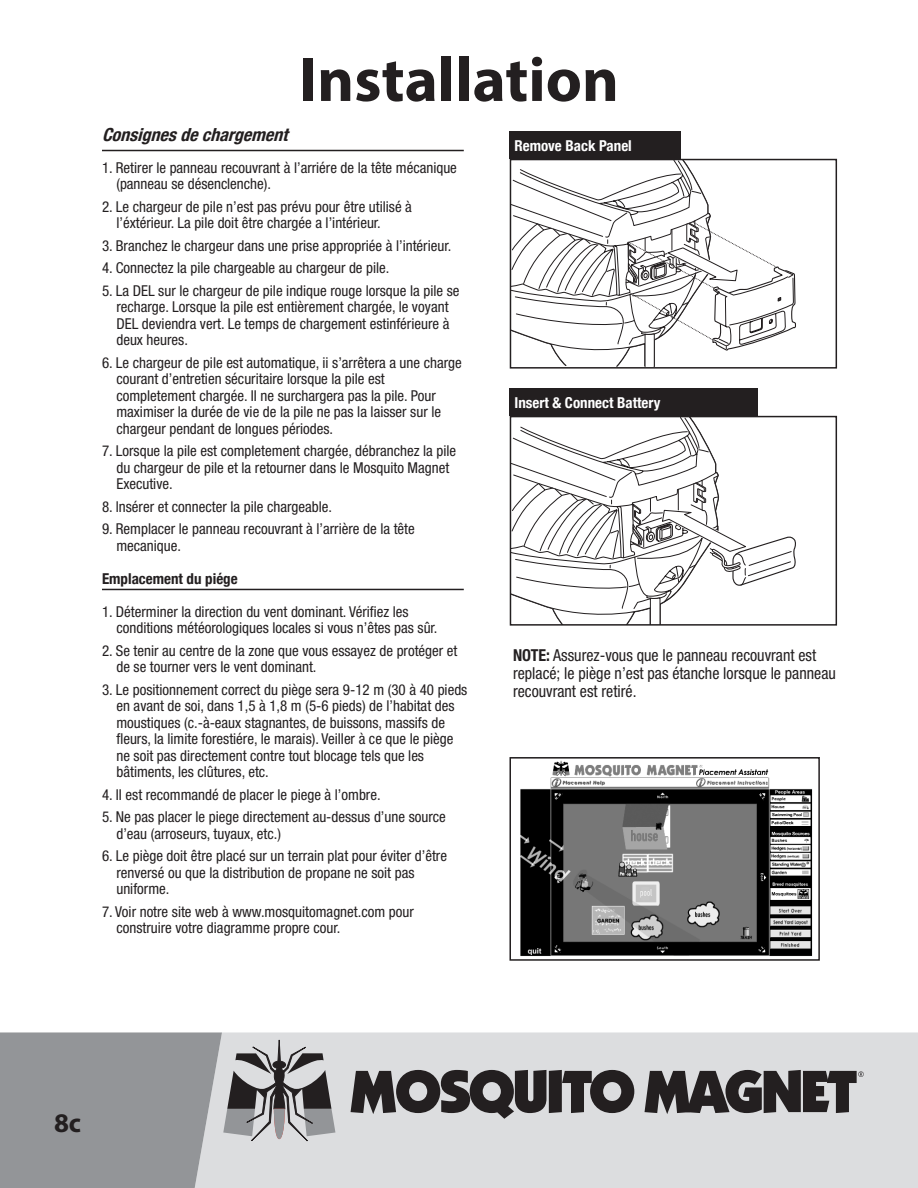
<style>
.page{position:relative;width:918px;height:1188px;background:#fff}
.page>*{position:absolute;margin:0;border:0;box-sizing:border-box;transform-origin:0 0}
.t1{font:700 63px "Myriad Pro";color:#231f20}
.t2{font:700 27px "Myriad Pro";color:#231f20}
.t3{font:italic 700 condensed 18px "Helvetica Neue";color:#231f20}
.t4{font:condensed 16.5px/18px "Helvetica Neue LT Std";color:#231f20}
.t5{font:condensed 15px "Helvetica Neue LT Std";color:#231f20}
.t6{font:700 condensed 15px "Helvetica Neue";color:#fff}
.t7{font:700 condensed 15px "Helvetica Neue";color:#231f20}
.s1{font-weight:700}
</style>
<div class="page">
<div style="left:335px;top:1032px;width:583px;height:156px;background:#dcdddf"></div>
<svg style="left:0;top:1032px;width:335px;height:156px;background:#a0a2a4"></svg>
<svg style="left:351px;top:1070px;width:283px;height:49px;background:#6a6769"></svg>
<svg style="left:645px;top:1070px;width:219px;height:44px;background:#5e5b5c"></svg>
<hr style="left:102px;top:150px;width:362px;height:1px;background:#231f20">
<hr style="left:102px;top:589px;width:362px;height:1px;background:#231f20">
<img style="left:520px;top:760px;width:293px;height:196px">
<div style="left:509px;top:757px;width:311px;height:204px;border:2px solid #231f20"></div>
<div style="left:509px;top:131px;width:172px;height:28px;background:#231f20"></div>
<svg style="left:513px;top:162px;width:283px;height:204px"></svg>
<div style="left:510px;top:159px;width:327px;height:210px;border:2px solid #231f20"></div>
<div style="left:509px;top:388px;width:249px;height:28px;background:#231f20"></div>
<svg style="left:513px;top:419px;width:283px;height:204px"></svg>
<div style="left:510px;top:416px;width:327px;height:210px;border:2px solid #231f20"></div>
<p class="t1" style="left:299px;top:39px;width:321px">Installation</p>
<p class="t3" style="left:102px;top:120px;width:194px">Consignesdechargement</p>
<p class="t5" style="left:102px;top:159px;width:356px">1. Retirer le panneau recouvrant à l’arriére de la tête mécanique</p>
<p class="t5" style="left:116px;top:175px;width:156px">(panneau se désenclenche).</p>
<p class="t5" style="left:102px;top:198px;width:311px">2. Le chargeur de pile n’est pas prévu pour être utilisé à</p>
<p class="t5" style="left:116px;top:214px;width:266px">l’éxtérieur. La pile doit être chargée a l’intérieur.</p>
<p class="t5" style="left:102px;top:237px;width:351px">3. Branchez le chargeur dans une prise appropriée à l’intérieur.</p>
<p class="t5" style="left:102px;top:259px;width:289px">4. Connectez la pile chargeable au chargeur de pile.</p>
<p class="t5" style="left:102px;top:282px;width:359px">5. La DEL sur le chargeur de pile indique rouge lorsque la pile se</p>
<p class="t5" style="left:116px;top:298px;width:334px">recharge. Lorsque la pile est entièrement chargée, le voyant</p>
<p class="t5" style="left:116px;top:315px;width:335px">DEL deviendra vert. Le temps de chargement estinférieure à</p>
<p class="t5" style="left:116px;top:331px;width:73px">deux heures.</p>
<p class="t5" style="left:102px;top:354px;width:361px">6. Le chargeur de pile est automatique, ii s’arrêtera a une charge</p>
<p class="t5" style="left:116px;top:370px;width:270px">courant d’entretien sécuritaire lorsque la pile est</p>
<p class="t5" style="left:116px;top:387px;width:321px">completement chargée. II ne surchargera pas la pile. Pour</p>
<p class="t5" style="left:116px;top:403px;width:326px">maximiser la durée de vie de la pile ne pas la laisser sur le</p>
<p class="t5" style="left:116px;top:420px;width:218px">chargeur pendant de longues périodes.</p>
<p class="t5" style="left:102px;top:442px;width:356px">7. Lorsque la pile est completement chargée, débranchez la pile</p>
<p class="t5" style="left:116px;top:459px;width:334px">du chargeur de pile et la retourner dans le Mosquito Magnet</p>
<p class="t5" style="left:116px;top:475px;width:58px">Executive.</p>
<p class="t5" style="left:102px;top:498px;width:232px">8. lnsérer et connecter la pile chargeable.</p>
<p class="t5" style="left:102px;top:520px;width:314px">9. Remplacer le panneau recouvrant à l’arrière de la tête</p>
<p class="t5" style="left:116px;top:537px;width:66px">mecanique.</p>
<p class="t7" style="left:102px;top:566px;width:137px">Emplacement du piége</p>
<p class="t5" style="left:102px;top:603px;width:308px">1. Déterminer la direction du vent dominant. Vérifiez les</p>
<p class="t5" style="left:116px;top:619px;width:323px">conditions météorologiques locales si vous n’êtes pas sûr.</p>
<p class="t5" style="left:102px;top:642px;width:357px">2. Se tenir au centre de la zone que vous essayez de protéger et</p>
<p class="t5" style="left:116px;top:658px;width:202px">de se tourner vers le vent dominant.</p>
<p class="t5" style="left:102px;top:681px;width:367px">3. Le positionnement correct du piège sera 9-12 m (30 à 40 pieds</p>
<p class="t5" style="left:116px;top:697px;width:340px">en avant de soi, dans 1,5 à 1,8 m (5-6 pieds) de l’habitat des</p>
<p class="t5" style="left:116px;top:714px;width:330px">moustiques (c.-à-eaux stagnantes, de buissons, massifs de</p>
<p class="t5" style="left:116px;top:730px;width:338px">fleurs, la limite forestiére, le marais). Veiller à ce que le piège</p>
<p class="t5" style="left:116px;top:747px;width:309px">ne soit pas directement contre tout blocage tels que les</p>
<p class="t5" style="left:116px;top:763px;width:154px">bâtiments, les clûtures, etc.</p>
<p class="t5" style="left:102px;top:786px;width:280px">4. II est recommandé de placer le piege à l’ombre.</p>
<p class="t5" style="left:102px;top:808px;width:345px">5. Ne pas placer le piege directement au-dessus d’une source</p>
<p class="t5" style="left:116px;top:825px;width:166px">d’eau (arroseurs, tuyaux, etc.)</p>
<p class="t5" style="left:102px;top:847px;width:347px">6. Le piège doit être placé sur un terrain plat pour éviter d’être</p>
<p class="t5" style="left:116px;top:864px;width:300px">renversé ou que la distribution de propane ne soit pas</p>
<p class="t5" style="left:116px;top:880px;width:55px">uniforme.</p>
<p class="t5" style="left:102px;top:903px;width:313px">7. Voir notre site web à www.mosquitomagnet.com pour</p>
<p class="t5" style="left:116px;top:919px;width:225px">construire votre diagramme propre cour.</p>
<p class="t6" style="left:514px;top:133px;width:119px">Remove Back Panel</p>
<p class="t6" style="left:514px;top:390px;width:147px">Insert &amp; Connect Battery</p>
<p class="t4" style="left:513px;top:646px;width:324px"><span class="s1">NOTE:</span> Assurez-vous que le panneau recouvrant est replacé; le piège n’est pas étanche lorsque le panneau recouvrant est retiré.</p>
<p class="t2" style="left:54px;top:1106px;width:29px">8c</p>
</div>
